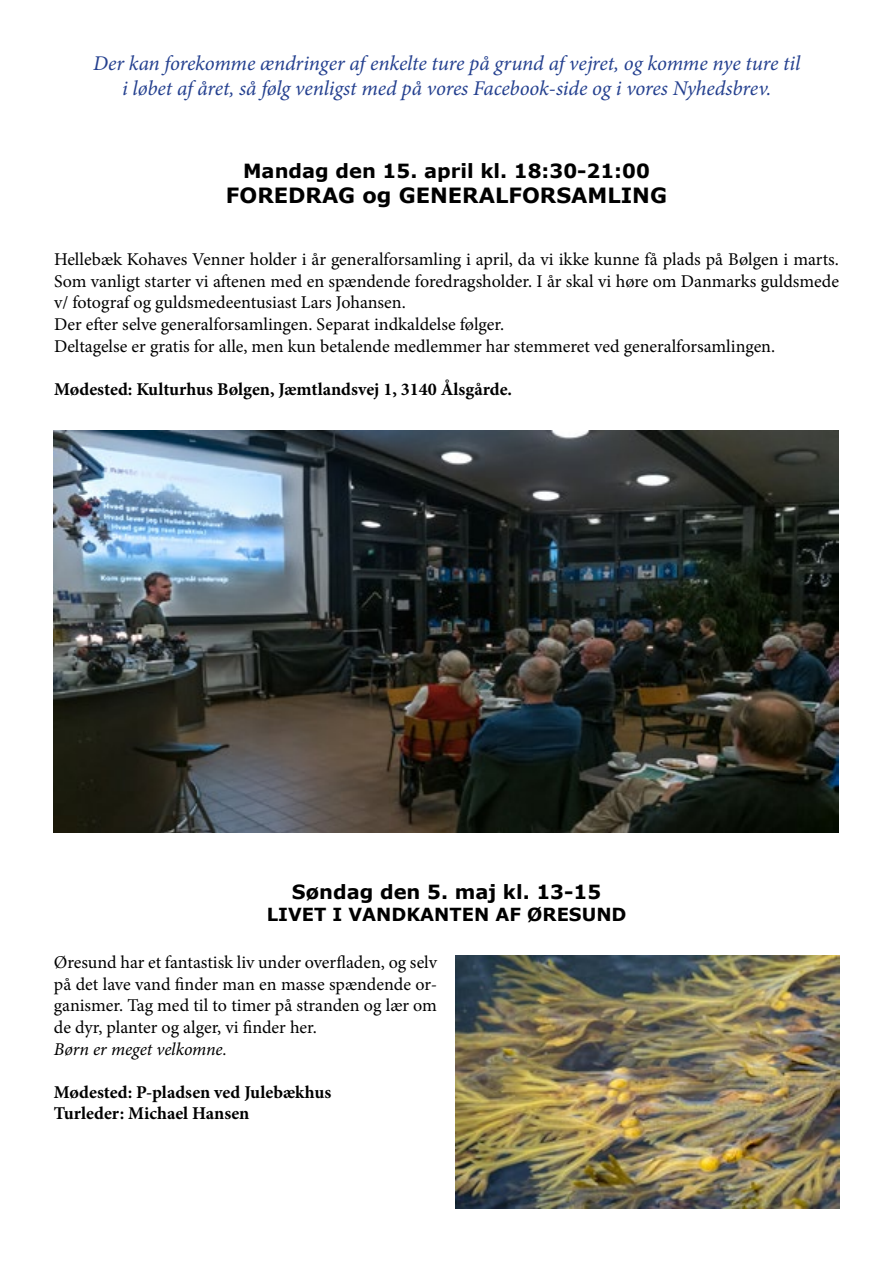
<style>
.page{position:relative;width:893px;height:1263px;background:#fff}
.page>*{position:absolute;margin:0;border:0;box-sizing:border-box;transform-origin:0 0}
.t1{font:italic 21px "Minion Pro";letter-spacing:-.01em;color:#24408f}
.t2{font:700 21px "Verdana";color:#000}
.t3{font:700 19.5px "Verdana";color:#000}
.t4{font:18px/21.6px "Minion Pro";color:#000;text-align:justify}
.t5{font:700 18px "Minion Pro";color:#000}
.t6{font:700 18px "Verdana";color:#000}
.t7{font:italic 18px "Minion Pro";letter-spacing:-.005em;color:#000}
</style>
<div class="page">
<img style="left:54px;top:431px;width:785px;height:401px">
<img style="left:455px;top:955px;width:384px;height:254px">
<p class="t1" style="left:93px;top:49px;width:709px">Der kan forekomme ændringer af enkelte ture på grund af vejret, og komme nye ture til</p>
<p class="t1" style="left:122px;top:74px;width:651px">i løbet af året, så følg venligst med på vores Facebook-side og i vores Nyhedsbrev.</p>
<p class="t3" style="left:243px;top:157px;width:408px">Mandag den 15. april kl. 18:30-21:00</p>
<p class="t2" style="left:226px;top:181px;width:443px">FOREDRAG og GENERALFORSAMLING</p>
<p class="t4" style="left:54px;top:249px;width:786px">Hellebæk Kohaves Venner holder i år generalforsamling i april, da vi ikke kunne få plads på Bølgen i marts.<br>Som vanligt starter vi aftenen med en spændende foredragsholder. I år skal vi høre om Danmarks guldsmede v/ fotograf og guldsmedeentusiast Lars Johansen.</p>
<p class="t4" style="left:54px;top:313px;width:452px">Der efter selve generalforsamlingen. Separat indkaldelse følger.</p>
<p class="t4" style="left:54px;top:335px;width:723px">Deltagelse er gratis for alle, men kun betalende medlemmer har stemmeret ved generalforsamlingen.</p>
<p class="t5" style="left:54px;top:376px;width:459px">Mødested: Kulturhus Bølgen, Jæmtlandsvej 1, 3140 Ålsgårde.</p>
<p class="t3" style="left:292px;top:878px;width:311px">Søndag den 5. maj kl. 13-15</p>
<p class="t6" style="left:267px;top:901px;width:361px">LIVET I VANDKANTEN AF ØRESUND</p>
<p class="t4" style="left:54px;top:952px;width:385px">Øresund har et fantastisk liv under overfladen, og selv på det lave vand finder man en masse spændende or&shy;ganismer. Tag med til to timer på stranden og lær om de dyr, planter og alger, vi finder her.</p>
<p class="t7" style="left:54px;top:1036px;width:175px">Børn er meget velkomne.</p>
<p class="t5" style="left:54px;top:1079px;width:279px">Mødested: P-pladsen ved Julebækhus</p>
<p class="t5" style="left:54px;top:1101px;width:197px">Turleder: Michael Hansen</p>
</div>
